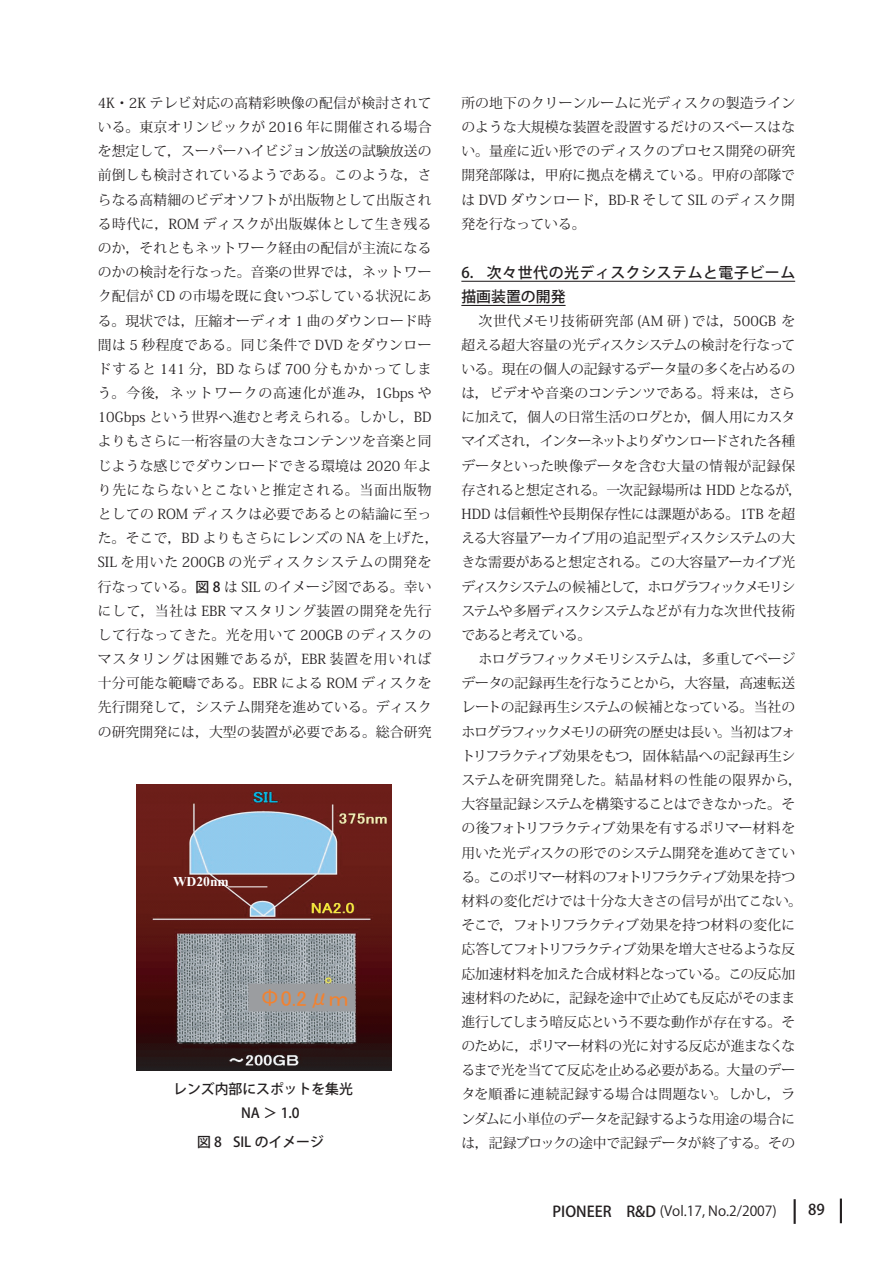
<style>
.page{position:relative;width:893px;height:1263px;background:#fff}
.page>*{position:absolute;margin:0;border:0;box-sizing:border-box;transform-origin:0 0}
.t1{font:21.45px "MS P Gothic";color:#f18231}
.t2{font:500 14.85px "Koz Go Pro";letter-spacing:.04em;color:#231f20}
.t3{font:500 14.85px/24.2px "Koz Go Pro";color:#231f20}
.t4{font:13.8px/24.2px "Koz Min Std";letter-spacing:.005em;color:#231f20}
.t5{font:13.8px/24.2px "Koz Min Std";letter-spacing:-.03em;color:#231f20}
.t6{font:13.8px/24.2px "Koz Min Std";letter-spacing:-.025em;color:#231f20}
.t7{font:500 13.8px/24.2px "Koz Go Pro";color:#231f20;text-align:center}
.t8{font:13.8px "Koz Go Std";color:#231f20}
.t9{font:700 13.35px "Times New Roman";color:#fff}
.s1{font-family:"Koz Go Pro";font-weight:500}
.s2{font-family:"Koz Go Pro";font-weight:500;font-size:14.85px}
</style>
<div class="page">
<hr style="left:794px;top:1199px;width:2px;height:25px;background:#231f20">
<hr style="left:840px;top:1198px;width:2px;height:25px;background:#231f20">
<hr style="left:461px;top:281px;width:334px;height:1px;background:#231f20">
<hr style="left:461px;top:305px;width:105px;height:1px;background:#231f20">
<img style="left:136px;top:785px;width:256px;height:286px">
<svg style="left:227px;top:886px;width:41px;height:2px"></svg>
<div style="left:248px;top:984px;width:107px;height:27px;background:#9b9da0"></div>
<p class="t4" style="left:98px;top:91px;width:342px">4K・2K テレビ対応の高精彩映像の配信が検討されている。東京オリンピックが 2016 年に開催される場合を想定して，スーパーハイビジョン放送の試験放送の前倒しも検討されているようである。このような，さらなる高精細のビデオソフトが出版物として出版される時代に，ROM ディスクが出版媒体として生き残るのか，それともネットワーク経由の配信が主流になるのかの検討を行なった。音楽の世界では，ネットワーク配信が CD の市場を既に食いつぶしている状況にある。現状では，圧縮オーディオ 1 曲のダウンロード時間は 5 秒程度である。同じ条件で DVD をダウンロードすると 141 分，BD ならば 700 分もかかってしまう。今後，ネットワークの高速化が進み，1Gbps や<br>10Gbps という世界へ進むと考えられる。しかし，BDよりもさらに一桁容量の大きなコンテンツを音楽と同じような感じでダウンロードできる環境は 2020 年より先にならないとこないと推定される。当面出版物としての ROM ディスクは必要であるとの結論に至った。そこで，BD よりもさらにレンズの NA を上げた，<br>SIL を用いた 200GB の光ディスクシステムの開発を行なっている。<span class="s1">図 8</span> は SIL のイメージ図である。幸いにして，当社は EBR マスタリング装置の開発を先行して行なってきた。光を用いて 200GB のディスクのマスタリングは困難であるが，EBR 装置を用いれば十分可能な範疇である。EBR による ROM ディスクを先行開発して，システム開発を進めている。ディスクの研究開発には，大型の装置が必要である。総合研究</p>
<p class="t4" style="left:461px;top:91px;width:335px;text-align:justify">所の地下のクリーンルームに光ディスクの製造ラインのような大規模な装置を設置するだけのスペースはない。量産に近い形でのディスクのプロセス開発の研究開発部隊は，甲府に拠点を構えている。甲府の部隊では DVD ダウンロード，BD R- そして SIL のディスク開発を行なっている。</p>
<p class="t2" style="left:487px;top:263px;width:310px">次々世代の光ディスクシステムと電子ビーム</p>
<p class="t3" style="left:461px;top:261px;width:106px">6.<br>描画装置の開発</p>
<p class="t6" style="left:461px;top:308px;width:342px;text-indent:17px">次世代メモリ技術研究部 (AM 研 ) では，500GB を超える超大容量の光ディスクシステムの検討を行なっている。現在の個人の記録するデータ量の多くを占めるのは，ビデオや音楽のコンテンツである。将来は，さらに加えて，個人の日常生活のログとか，個人用にカスタマイズされ，インターネットよりダウンロードされた各種データといった映像データを含む大量の情報が記録保存されると想定される。一次記録場所は HDD となるが，<br>HDD は信頼性や長期保存性には課題がある。1TB を超える大容量アーカイブ用の追記型ディスクシステムの大きな需要があると想定される。この大容量アーカイブ光ディスクシステムの候補として，ホログラフィックメモリシステムや多層ディスクシステムなどが有力な次世代技術であると考えている。</p>
<p class="t5" style="left:461px;top:647px;width:342px;text-indent:17px">ホログラフィックメモリシステムは，多重してページデータの記録再生を行なうことから，大容量，高速転送レートの記録再生システムの候補となっている。当社のホログラフィックメモリの研究の歴史は長い。当初はフォトリフラクティブ効果をもつ，固体結晶への記録再生システムを研究開発した。結晶材料の性能の限界から，大容量記録システムを構築することはできなかった。その後フォトリフラクティブ効果を有するポリマー材料を用いた光ディスクの形でのシステム開発を進めてきている。このポリマー材料のフォトリフラクティブ効果を持つ材料の変化だけでは十分な大きさの信号が出てこない。そこで，フォトリフラクティブ効果を持つ材料の変化に応答してフォトリフラクティブ効果を増大させるような反応加速材料を加えた合成材料となっている。この反応加速材料のために，記録を途中で止めても反応がそのまま進行してしまう暗反応という不要な動作が存在する。そのために，ポリマー材料の光に対する反応が進まなくなるまで光を当てて反応を止める必要がある。大量のデータを順番に連続記録する場合は問題ない。しかし，ランダムに小単位のデータを記録するような用途の場合には，記録ブロックの途中で記録データが終了する。その</p>
<p class="t9" style="left:173px;top:872px;width:57px">WD20nm</p>
<h1 class="t1" style="left:259px;top:988px;width:73px">Φ0.2μ</h1>
<h1 class="t1" style="left:309px;top:987px;width:42px">μｍ</h1>
<p class="t7" style="left:173px;top:1077px;width:181px">レンズ内部にスポットを集光　NA &lt; 1.0</p>
<p class="t7" style="left:233px;top:1130px;width:92px">SIL のイメージ</p>
<p class="t7" style="left:197px;top:1130px;width:27px">図8</p>
<p class="t8" style="left:552px;top:1202px;width:226px"><span class="s2">PIONEER　 &amp;R D</span> (Vol.17, No.2/2007(</p>
<p class="t2" style="left:808px;top:1200px;width:18px">89</p>
</div>
